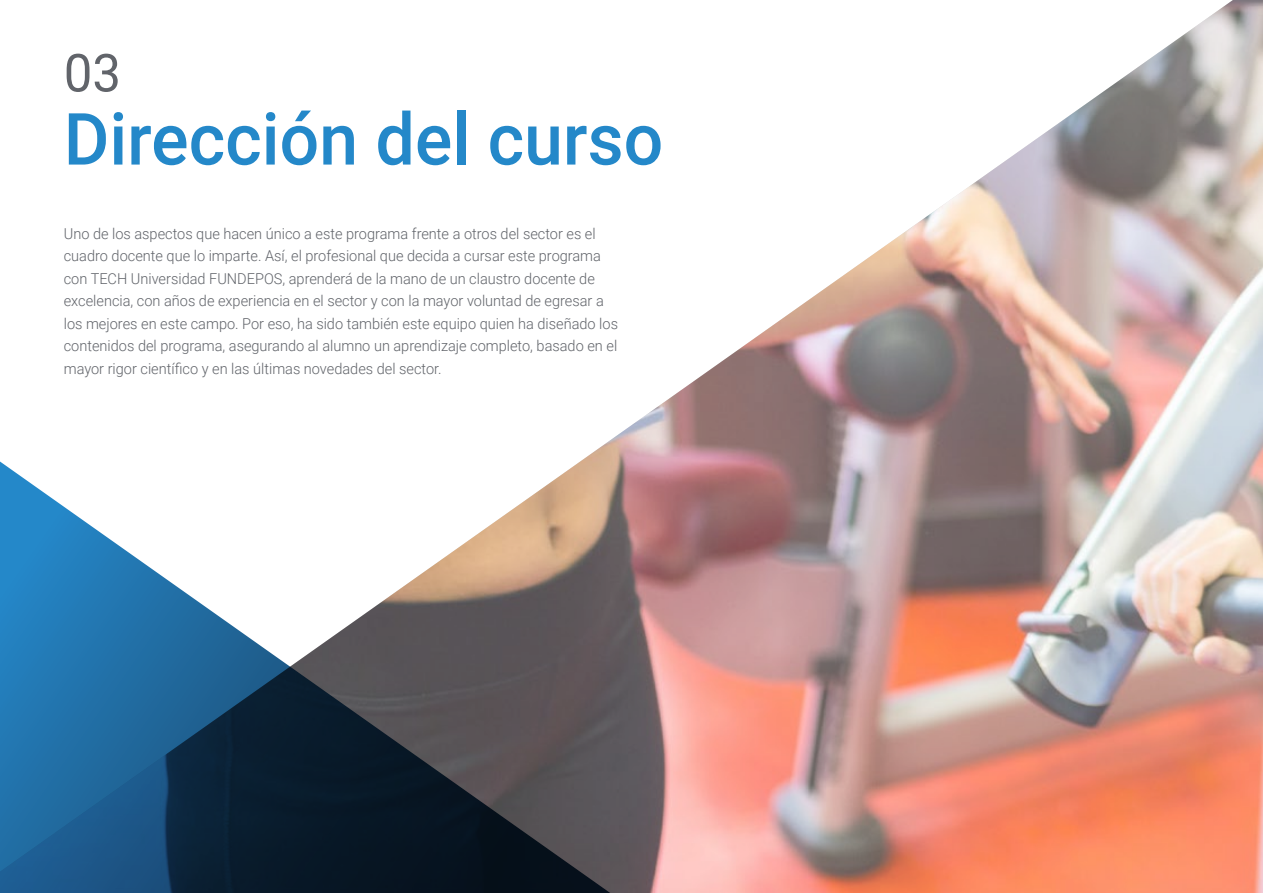
<style>
.page{position:relative;width:1263px;height:893px;background:#fff}
.page>*{position:absolute;margin:0;border:0;box-sizing:border-box;transform-origin:0 0}
.t1{font:500 72px "Roboto";color:#2488c9}
.t2{font:52.5px "Roboto";color:#61646a}
.t3{font:300 15px/22.5px "Roboto";color:#61646a}
</style>
<div class="page">
<img style="left:602px;top:0;width:661px;height:893px">
<svg style="left:0;top:446px;width:640px;height:447px"></svg>
<h2 class="t2" style="left:64px;top:36px;width:59px">03</h2>
<h1 class="t1" style="left:64px;top:89px;width:601px">Dirección del curso</h1>
<p class="t3" style="left:64px;top:222px;width:556px">Uno de los aspectos que hacen único a este programa frente a otros del sector es el cuadro docente que lo imparte. Así, el profesional que decida a cursar este programa con TECH Universidad FUNDEPOS, aprenderá de la mano de un claustro docente de excelencia, con años de experiencia en el sector y con la mayor voluntad de egresar a los mejores en este campo. Por eso, ha sido también este equipo quien ha diseñado los contenidos del programa, asegurando al alumno un aprendizaje completo, basado en el mayor rigor científico y en las últimas novedades del sector.</p>
</div>
